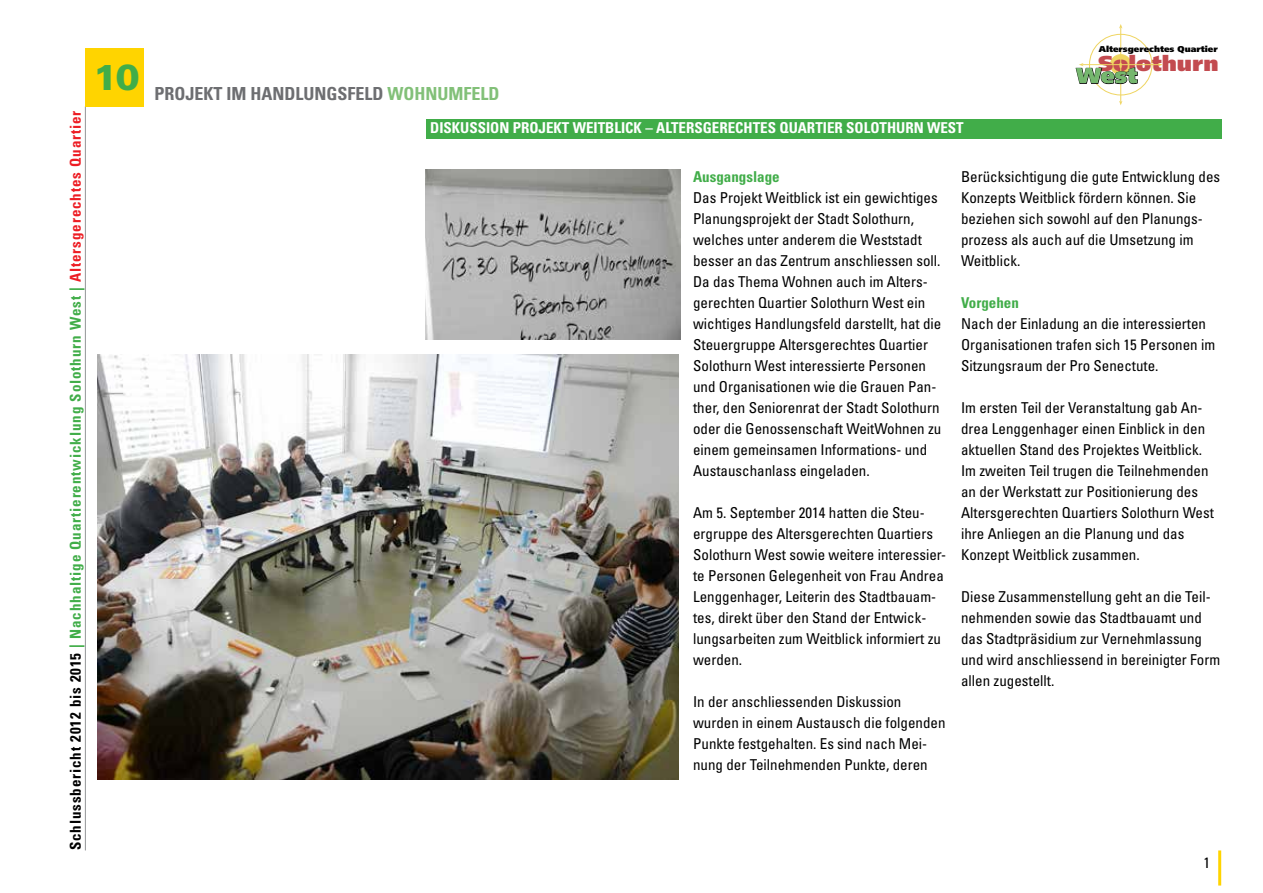
<style>
.page{position:relative;width:1263px;height:893px;background:#fff}
.page>*{position:absolute;margin:0;border:0;box-sizing:border-box;transform-origin:0 0}
.t1{font:900 36px "Univers";color:#41ad49}
.t2{font:900 21.45px "Frutiger";color:#c34b50}
.t3{font:900 21.45px "Frutiger";color:#75b76e}
.t4{font:700 condensed 18px "Univers";color:#6d6e71}
.t5{font:condensed 15px/21px "Univers";color:#000}
.t6{font:700 condensed 15px "Univers";letter-spacing:.06em;color:#41ad49}
.t7{font:700 condensed 15px "Univers";color:#fff}
.t8{font:700 condensed 15px "Univers";color:#41ad49}
.t9{font:900 8.4px "Frutiger";color:#000}
.s1{color:#000}
.s2{color:#ed1d24}
.s3{color:#82c078}
</style>
<div class="page">
<hr style="left:85px;top:106px;width:1px;height:744px;background:#939598">
<hr style="left:1120px;top:27px;width:1px;height:75px;background:#efd561">
<svg style="left:1075px;top:24px;width:88px;height:71px"></svg>
<hr style="left:1218px;top:850px;width:3px;height:35px;background:#ffd400">
<div style="left:426px;top:119px;width:795px;height:20px;background:#41ad49"></div>
<img style="left:98px;top:354px;width:580px;height:426px">
<div style="left:85px;top:48px;width:58px;height:58px;background:#ffd400"></div>
<img style="left:425px;top:170px;width:255px;height:170px">
<p class="t6" style="left:66px;top:850px;width:741px;rotate:-90deg"><span class="s1">Schlussbericht 2012 bis 2015</span> | Nachhaltige Quartierentwicklung Solothurn West | <span class="s2">Altersgerechtes Quartier</span></p>
<h1 class="t1" style="left:94px;top:55px;width:48px">10</h1>
<p class="t4" style="left:154px;top:83px;width:346px">PROJEKT IM HANDLUNGSFELD <span class="s3">WOHNUMFELD</span></p>
<p class="t7" style="left:430px;top:119px;width:535px">DISKUSSION PROJEKT WEITBLICK – ALTERSGERECHTES QUARTIER SOLOTHURN WEST</p>
<p class="t9" style="left:1099px;top:44px;width:120px">Altersgerechtes Quartier</p>
<h2 class="t2" style="left:1098px;top:51px;width:122px">Solothurn</h2>
<h2 class="t3" style="left:1076px;top:63px;width:62px">West</h2>
<p class="t8" style="left:693px;top:167px;width:88px">Ausgangslage</p>
<p class="t5" style="left:693px;top:187px;width:250px">Das Projekt Weitblick ist ein gewichtiges Planungsprojekt der Stadt Solothurn, welches unter anderem die Weststadt besser an das Zentrum anschliessen soll.<br>Da das Thema Wohnen auch im Alters&shy;gerechten Quartier Solothurn West ein wichtiges Handlungsfeld darstellt, hat die Steuergruppe Altersgerechtes Quartier Solothurn West interessierte Personen und Organisationen wie die Grauen Pan&shy;ther, den Seniorenrat der Stadt Solothurn oder die Genossenschaft WeitWohnen zu einem gemeinsamen Informations- und Austauschanlass eingeladen.</p>
<p class="t5" style="left:693px;top:502px;width:255px">Am 5. September 2014 hatten die Steu&shy;ergruppe des Altersgerechten Quartiers Solothurn West sowie weitere interessier&shy;te Personen Gelegenheit von Frau Andrea Lenggenhager, Leiterin des Stadtbauam&shy;tes, direkt über den Stand der Entwick&shy;lungsarbeiten zum Weitblick informiert zu werden.</p>
<p class="t5" style="left:693px;top:691px;width:254px">In der anschliessenden Diskussion wurden in einem Austausch die folgenden Punkte festgehalten. Es sind nach Mei&shy;nung der Teilnehmenden Punkte, deren</p>
<p class="t5" style="left:961px;top:166px;width:261px">Berücksichtigung die gute Entwicklung des Konzepts Weitblick fördern können. Sie beziehen sich sowohl auf den Planungs&shy;prozess als auch auf die Umsetzung im Weitblick.</p>
<p class="t8" style="left:961px;top:293px;width:59px">Vorgehen</p>
<p class="t5" style="left:961px;top:313px;width:256px">Nach der Einladung an die interessierten<br>Organisationen trafen sich 15 Personen im<br>Sitzungsraum der Pro Senectute.</p>
<p class="t5" style="left:961px;top:397px;width:254px">Im ersten Teil der Veranstaltung gab An&shy;drea Lenggenhager einen Einblick in den aktuellen Stand des Projektes Weitblick.<br>Im zweiten Teil trugen die Teilnehmenden an der Werkstatt zur Positionierung des Altersgerechten Quartiers Solothurn West ihre Anliegen an die Planung und das Konzept Weitblick zusammen.</p>
<p class="t5" style="left:961px;top:586px;width:261px">Diese Zusammenstellung geht an die Teil&shy;nehmenden sowie das Stadtbauamt und das Stadtpräsidium zur Vernehmlassung und wird anschliessend in bereinigter Form allen zugestellt.</p>
<p class="t5" style="left:1203px;top:852px;width:8px">1</p>
</div>
